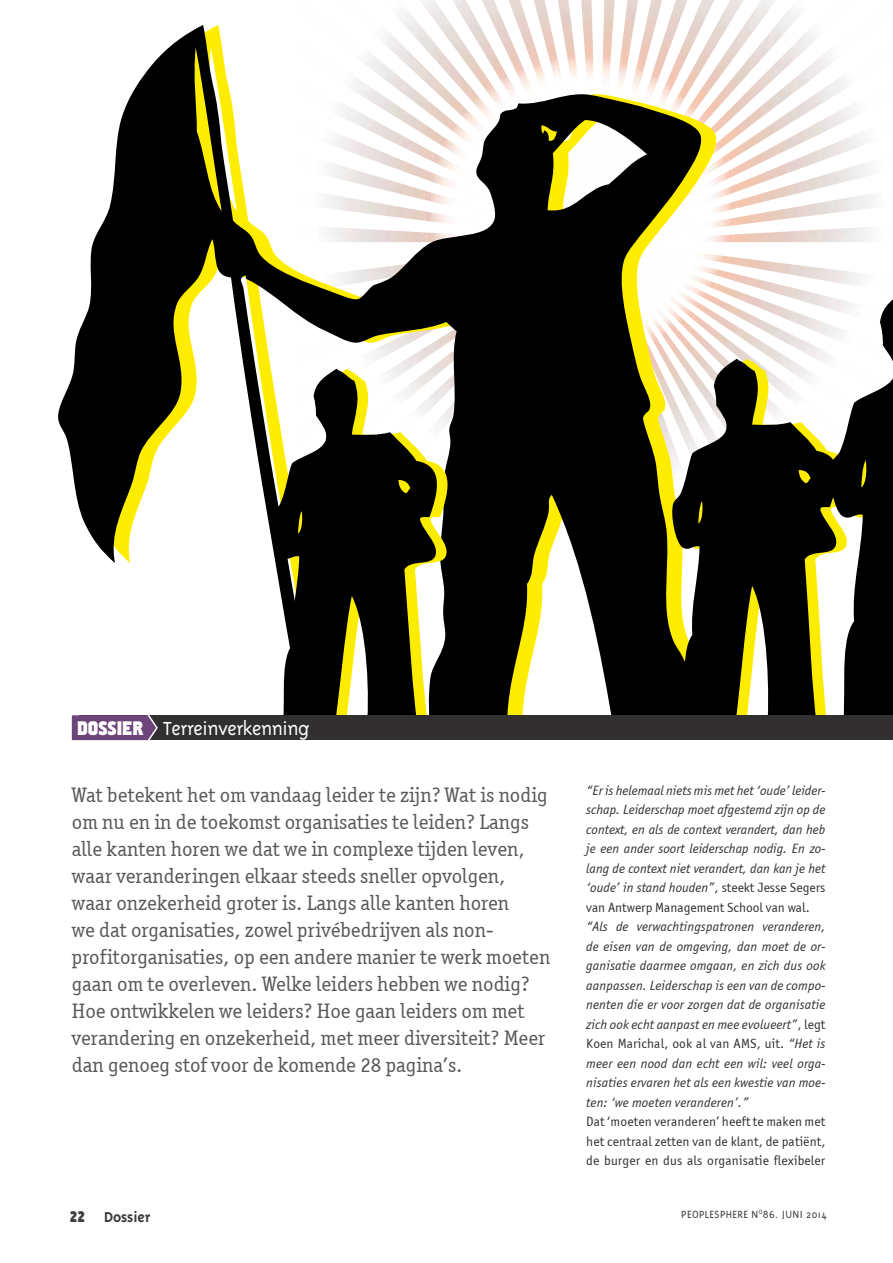
<style>
.page{position:relative;width:893px;height:1263px;background:#fff}
.page>*{position:absolute;margin:0;border:0;box-sizing:border-box;transform-origin:0 0}
.t1{font:300 21.75px "Triplex";letter-spacing:-.02em;color:#fff}
.t2{font:21px/27px "Officina Serif ITCTT Book";color:#57585a}
.t3{font:700 21px "Hamilton";letter-spacing:-.03em;color:#fff}
.t4{font:700 16.5px "Triplex";letter-spacing:-.01em;color:#3e3e3f}
.t5{font:700 16.5px "Hamilton";color:#3e3e3f}
.PEOPLESPHERE_paragr{font:italic 13.5px/19.5px "Officina Sans ITCTT Book";letter-spacing:.005em;color:#312f30;text-align:justify}
.PEOPLESPHERE_paragr-2{font:13.5px/19.5px "Officina Sans ITCTT Book";letter-spacing:.01em;color:#312f30;text-align:justify}
.t6{font:300 12px "Triplex";letter-spacing:.03em;color:#3e3e3f}
.s1{font-style:normal}
</style>
<div class="page">
<img style="left:401px;top:0;width:469px;height:221px">
<img style="left:718px;top:54px;width:13px;height:188px">
<svg style="left:58px;top:25px;width:645px;height:712px"></svg>
<svg style="left:445px;top:369px;width:11px;height:346px;background:#2f2f2b"></svg>
<svg style="left:269px;top:369px;width:176px;height:346px;fill:#000"></svg>
<svg style="left:670px;top:359px;width:157px;height:356px;fill:#000"></svg>
<svg style="left:827px;top:296px;width:66px;height:419px"></svg>
<div style="left:80px;top:715px;width:813px;height:25px;background:#312f30"></div>
<svg style="left:72px;top:714px;width:86px;height:27px;background:#765481"></svg>
<p class="t3" style="left:77px;top:717px;width:68px">DOSSIER</p>
<p class="t1" style="left:163px;top:716px;width:148px">Terreinverkenning</p>
<p class="t2" style="left:72px;top:781px;width:480px">Wat betekent het om vandaag leider te zijn? Wat is nodig om nu en in de toekomst organisaties te leiden? Langs alle kanten horen we dat we in complexe tijden leven, waar veranderingen elkaar steeds sneller opvolgen, waar onzekerheid groter is. Langs alle kanten horen<br>we dat organisaties, zowel privébedrijven als non&shy;profitorganisaties, op een andere manier te werk moeten gaan om te overleven. Welke leiders hebben we nodig?<br>Hoe ontwikkelen we leiders? Hoe gaan leiders om met verandering en onzekerheid, met meer diversiteit? Meer dan genoeg stof voor de komende 28 pagina’s.</p>
<p class="PEOPLESPHERE_paragr" style="left:586px;top:781px;width:241px">“Er is helemaal niets mis met het ‘oude’ leider&shy;schap. Leiderschap moet afgestemd zijn op de context, en als de context verandert, dan heb je een ander soort leiderschap nodig. En zo&shy;lang de context niet verandert, dan kan je het ‘oude’ in stand houden”<span class="s1">, steekt Jesse Segers van Antwerp Management School van wal.</span></p>
<p class="PEOPLESPHERE_paragr" style="left:586px;top:917px;width:241px">“Als de verwachtingspatronen veranderen, de eisen van de omgeving, dan moet de or&shy;ganisatie daarmee omgaan, en zich dus ook aanpassen. Leiderschap is een van de compo&shy;nenten die er voor zorgen dat de organisatie zich ook echt aanpast en mee evolueert”<span class="s1">, legt Koen Marichal, ook al van AMS, uit.</span> “Het is meer een nood dan echt een wil: veel orga&shy;nisaties ervaren het als een kwestie van moe&shy;ten: ‘we moeten veranderen’.”</p>
<p class="PEOPLESPHERE_paragr-2" style="left:586px;top:1112px;width:241px">Dat ‘moeten veranderen’ heeft te maken met het centraal zetten van de klant, de patiënt, de burger en dus als organisatie flexibeler</p>
<p class="t5" style="left:70px;top:1208px;width:17px">22</p>
<p class="t6" style="left:681px;top:1208px;width:147px">PEOPLESPHERE N<sup>O</sup>86. JUNI 2014</p>
<p class="t4" style="left:104px;top:1207px;width:48px">Dossier</p>
</div>
